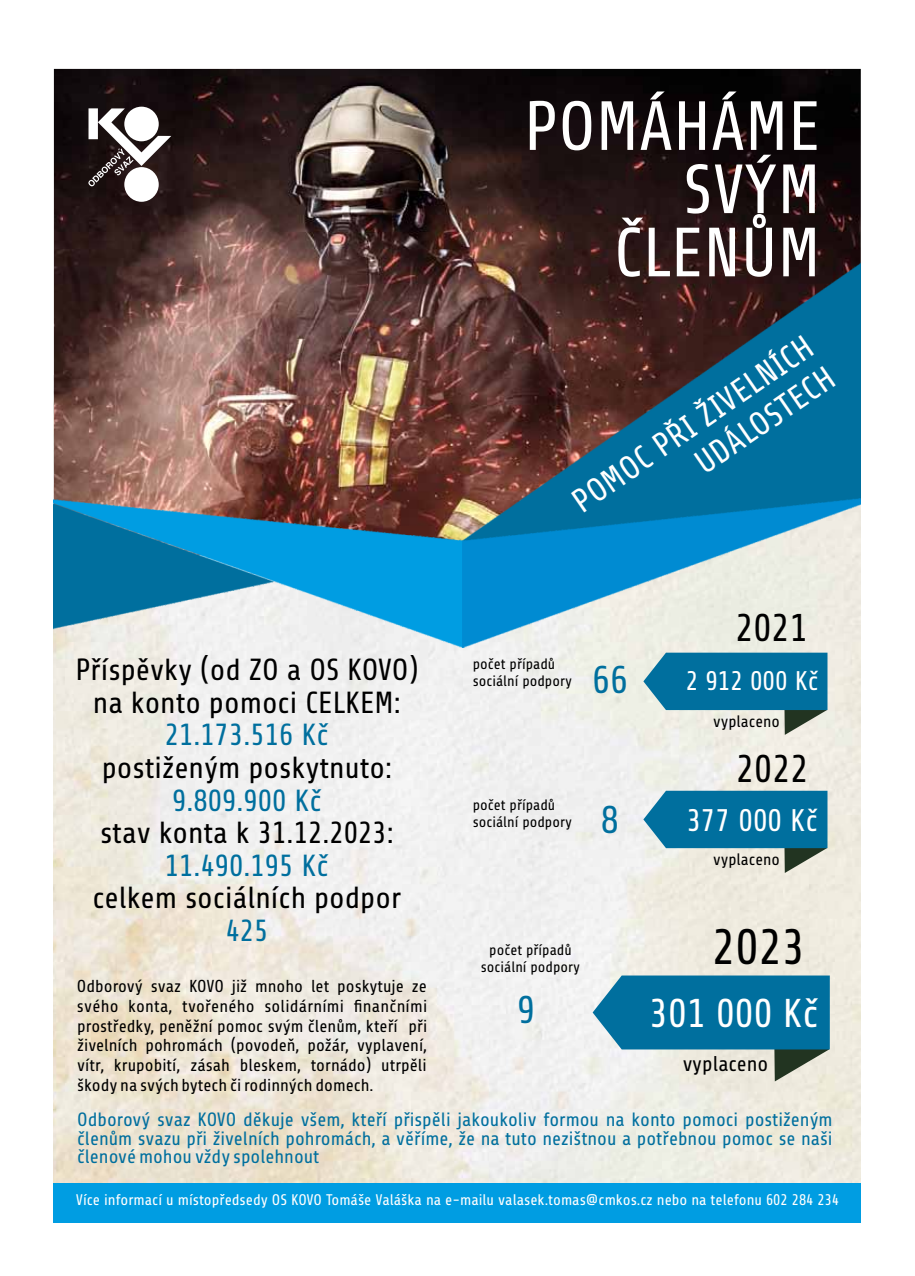
<style>
.page{position:relative;width:915px;height:1276px;background:#fff}
.page>*{position:absolute;margin:0;border:0;box-sizing:border-box;transform-origin:0 0}
.t1{font:69.45px/63.2px "Share";color:#fff;text-align:right}
.t2{font:49.8px "Share";color:#000}
.t3{font:40.2px "Share";color:#fff}
.t4{font:38.7px "Share";color:#000}
.t5{font:38.7px "Share";color:#006f9e}
.t6{font:33.3px/38.2px "Share";color:#fff;text-align:right}
.t7{font:31.2px "Share";color:#fff}
.t8{font:30.45px/32.5px "Share";color:#000;text-align:center}
.t9{font:30.45px "Share";color:#006f9e}
.t10{font:27px "Share";color:#fff}
.t11{font:21.45px "Share";color:#000}
.t12{font:19.2px/18.6px "Share";color:#006f9e;text-align:justify}
.t13{font:17.25px/19.6px "Share";color:#000;text-align:justify}
.t14{font:16.65px "Share";color:#000}
.t15{font:15.45px "Share";color:#fff}
.t16{font:15px/17.1px "Share";color:#000}
</style>
<div class="page">
<img style="left:54px;top:648px;width:806px;height:535px">
<img style="left:54px;top:69px;width:806px;height:178px">
<svg style="left:88px;top:107px;width:83px;height:95px"></svg>
<svg style="left:643px;top:652px;width:184px;height:83px;background:#4d95b0"></svg>
<svg style="left:643px;top:791px;width:184px;height:82px;background:#4b93ae"></svg>
<img style="left:54px;top:247px;width:806px;height:250px">
<img style="left:54px;top:497px;width:806px;height:151px">
<div style="left:54px;top:1183px;width:806px;height:39px;background:#009de2"></div>
<svg style="left:592px;top:975px;width:237px;height:106px;background:#4c94af"></svg>
<h1 class="t1" style="left:524px;top:95px;width:298px">POMÁHÁME<br>SVÝM<br>ČLENŮM</h1>
<h3 class="t6" style="left:565px;top:490px;width:286px;rotate:-35deg">POMOC PŘI ŽIVELNÍCH<br>UDÁLOSTECH</h3>
<h3 class="t4" style="left:735px;top:606px;width:74px">2021</h3>
<h3 class="t10" style="left:685px;top:665px;width:134px">2 912 000 Kč</h3>
<h3 class="t8" style="left:75px;top:654px;width:344px">Příspěvky (od ZO a OS KOVO) na konto pomoci CELKEM:</h3>
<h3 class="t9" style="left:165px;top:718px;width:165px">21.173.516 Kč</h3>
<h3 class="t8" style="left:102px;top:752px;width:292px">postiženým poskytnuto:</h3>
<h3 class="t9" style="left:172px;top:783px;width:151px">9.809.900 Kč</h3>
<h3 class="t8" style="left:100px;top:817px;width:295px">stav konta k 31.12.2023:</h3>
<h3 class="t9" style="left:165px;top:848px;width:165px">11.490.195 Kč</h3>
<h3 class="t8" style="left:92px;top:882px;width:310px">celkem sociálních podpor</h3>
<h3 class="t9" style="left:225px;top:913px;width:44px">425</h3>
<p class="t16" style="left:472px;top:655px;width:101px">počet případů sociální podpory</p>
<h3 class="t5" style="left:592px;top:658px;width:38px">66</h3>
<p class="t14" style="left:713px;top:712px;width:68px">vyplaceno</p>
<h3 class="t4" style="left:736px;top:747px;width:74px">2022</h3>
<h3 class="t7" style="left:686px;top:803px;width:133px">377 000 Kč</h3>
<p class="t16" style="left:472px;top:796px;width:101px">počet případů sociální podpory</p>
<h3 class="t5" style="left:600px;top:798px;width:20px">8</h3>
<p class="t14" style="left:713px;top:850px;width:68px">vyplaceno</p>
<h2 class="t2" style="left:712px;top:919px;width:94px">2023</h2>
<h3 class="t3" style="left:649px;top:991px;width:170px">301 000 Kč</h3>
<p class="t16" style="left:480px;top:941px;width:101px;text-align:center">počet případů sociální podpory</p>
<h3 class="t5" style="left:517px;top:988px;width:20px">9</h3>
<p class="t13" style="left:77px;top:977px;width:352px">Odborový svaz KOVO již mnoho let poskytuje ze svého konta, tvořeného solidárními finančními prostředky, peněžní pomoc svým členům, kteří při živelních pohromách (povodeň, požár, vyplavení, vítr, krupobití, zásah bleskem, tornádo) utrpěli škody na svých bytech či rodinných domech.</p>
<p class="t12" style="left:77px;top:1110px;width:756px">Odborový svaz KOVO děkuje všem, kteří přispěli jakoukoliv formou na konto pomoci postiženým členům svazu při živelních pohromách, a věříme, že na tuto nezištnou a potřebnou pomoc se naši členové mohou vždy spolehnout</p>
<p class="t11" style="left:682px;top:1051px;width:87px">vyplaceno</p>
<p class="t15" style="left:76px;top:1191px;width:764px">Více informací u místopředsedy OS KOVO Tomáše Valáška na e-mailu valasek.tomas@cmkos.cz nebo na telefonu 602 284 234</p>
</div>
